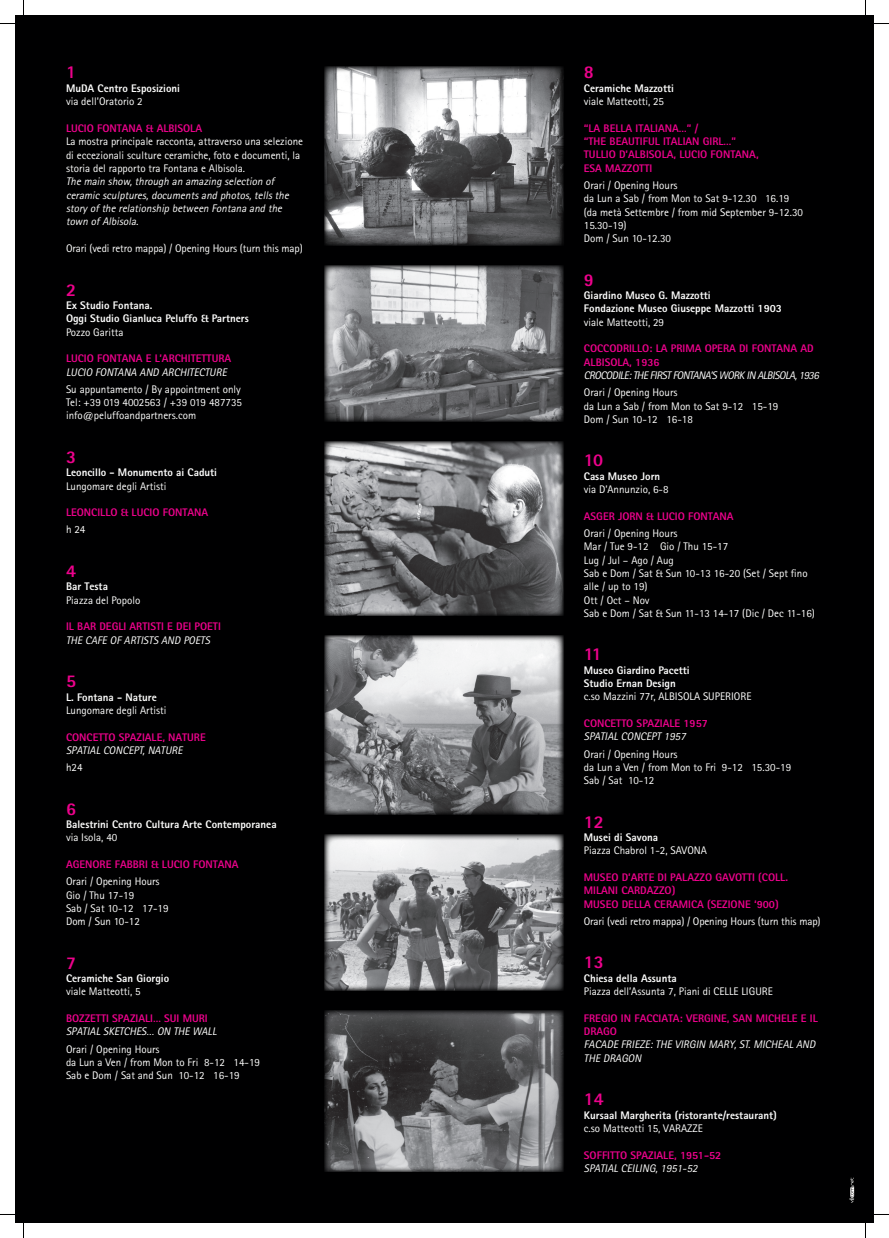
<style>
.page{position:relative;width:889px;height:1238px;background:#fff}
.page>*{position:absolute;margin:0;border:0;box-sizing:border-box;transform-origin:0 0}
.t1{font:800 18px "Rotis Sans Serif Std";color:#ed028c}
.t2{font:11px/13.3px "Rotis Sans Serif Std";color:#fff}
.t3{font:800 11px/13.3px "Rotis Sans Serif Std";color:#ed028c}
.t4{font:800 11px/13.3px "Rotis Sans Serif Std";color:#fff}
.t5{font:italic 11px/13.3px "Rotis Sans Serif Std";color:#fff}
</style>
<div class="page">
<div style="left:15px;top:15px;width:859px;height:1208px;background:#000001"></div>
<img style="left:325px;top:66px;width:239px;height:180px">
<img style="left:325px;top:635px;width:239px;height:180px">
<img style="left:325px;top:265px;width:239px;height:157px">
<img style="left:325px;top:441px;width:239px;height:174px">
<img style="left:325px;top:1010px;width:239px;height:162px">
<img style="left:325px;top:834px;width:239px;height:156px">
<svg style="left:849px;top:1177px;width:5px;height:26px"></svg>
<svg style="left:0;top:23px;width:15px;height:1px"></svg>
<svg style="left:874px;top:23px;width:15px;height:1px"></svg>
<svg style="left:0;top:1214px;width:15px;height:1px"></svg>
<svg style="left:874px;top:1214px;width:15px;height:1px"></svg>
<svg style="left:23px;top:0;width:1px;height:15px"></svg>
<svg style="left:23px;top:1223px;width:1px;height:15px"></svg>
<svg style="left:865px;top:0;width:1px;height:15px"></svg>
<svg style="left:865px;top:1223px;width:1px;height:15px"></svg>
<h1 class="t1" style="left:66px;top:61px;width:12px">1</h1>
<p class="t4" style="left:66px;top:81px;width:116px">MuDA Centro Esposizioni</p>
<p class="t2" style="left:66px;top:95px;width:78px">via dell’Oratorio 2</p>
<p class="t3" style="left:66px;top:121px;width:138px">LUCIO FONTANA &amp; ALBISOLA</p>
<p class="t2" style="left:66px;top:135px;width:239px">La mostra principale racconta, attraverso una selezione di eccezionali sculture ceramiche, foto e documenti, la storia del rapporto tra Fontana e Albisola.</p>
<p class="t5" style="left:66px;top:175px;width:227px">The main show,through an amazing selection of ceramic sculptures,documentsand photos,tellsthe story ofthe relationship between Fontana and the town ofAlbisola.</p>
<p class="t2" style="left:66px;top:241px;width:238px">Orari (vedi retro mappa) / Opening Hours (turn this map)</p>
<h1 class="t1" style="left:66px;top:278px;width:12px">2</h1>
<p class="t4" style="left:66px;top:298px;width:184px">Ex Studio Fontana.<br>Oggi Studio Gianluca Peluffo &amp; Partners</p>
<p class="t2" style="left:66px;top:325px;width:59px">Pozzo Garitta</p>
<p class="t3" style="left:66px;top:352px;width:167px">LUCIO FONTANA E L’ARCHITETTURA</p>
<p class="t5" style="left:66px;top:365px;width:164px">LUCIO FONTANA AND ARCHITECTURE</p>
<p class="t2" style="left:66px;top:382px;width:177px;text-align:justify">Su appuntamento / By appointment only Tel: +39 019 4002563 / +39 019 487735 info@peluffoandpartners.com</p>
<h1 class="t1" style="left:66px;top:445px;width:12px">3</h1>
<p class="t4" style="left:66px;top:466px;width:153px">Leoncillo - Monumento ai Caduti</p>
<p class="t2" style="left:66px;top:479px;width:102px">Lungomare degli Artisti</p>
<p class="t3" style="left:66px;top:506px;width:144px">LEONCILLO &amp; LUCIO FONTANA</p>
<p class="t2" style="left:66px;top:523px;width:21px">h 24</p>
<h1 class="t1" style="left:66px;top:559px;width:12px">4</h1>
<p class="t4" style="left:66px;top:580px;width:43px">Bar Testa</p>
<p class="t2" style="left:66px;top:593px;width:76px">Piazza del Popolo</p>
<p class="t3" style="left:66px;top:620px;width:156px">IL BAR DEGLI ARTISTI E DEI POETI</p>
<p class="t5" style="left:66px;top:633px;width:148px">THE CAFE OF ARTISTS AND POETS</p>
<h1 class="t1" style="left:66px;top:669px;width:12px">5</h1>
<p class="t4" style="left:66px;top:690px;width:92px">L. Fontana - Nature</p>
<p class="t2" style="left:66px;top:703px;width:102px">Lungomare degli Artisti</p>
<p class="t3" style="left:66px;top:730px;width:141px">CONCETTO SPAZIALE, NATURE</p>
<p class="t5" style="left:66px;top:743px;width:120px">SPATIAL CONCEPT,NATURE</p>
<p class="t2" style="left:66px;top:760px;width:18px">h24</p>
<h1 class="t1" style="left:66px;top:797px;width:12px">6</h1>
<p class="t4" style="left:66px;top:817px;width:212px">Balestrini Centro Cultura Arte Contemporanea</p>
<p class="t2" style="left:66px;top:831px;width:53px">via Isola, 40</p>
<p class="t3" style="left:66px;top:857px;width:174px">AGENORE FABBRI &amp; LUCIO FONTANA</p>
<p class="t2" style="left:66px;top:874px;width:104px">Orari / Opening Hours<br>Gio / Thu 17-19<br>Sab / Sat 10-12 17-19<br>Dom / Sun 10-12</p>
<h1 class="t1" style="left:66px;top:951px;width:12px">7</h1>
<p class="t4" style="left:66px;top:971px;width:105px">Ceramiche San Giorgio</p>
<p class="t2" style="left:66px;top:985px;width:76px">viale Matteotti, 5</p>
<p class="t3" style="left:66px;top:1011px;width:143px">BOZZETTI SPAZIALI… SUI MURI</p>
<p class="t5" style="left:66px;top:1025px;width:154px">SPATIAL SKETCHES… ON THE WALL</p>
<p class="t2" style="left:66px;top:1042px;width:196px">Orari / Opening Hours<br>da Lun a Ven / from Mon to Fri 8-12 14-19<br>Sab e Dom / Sat and Sun 10-12 16-19</p>
<h1 class="t1" style="left:584px;top:61px;width:12px">8</h1>
<p class="t4" style="left:584px;top:81px;width:92px">Ceramiche Mazzotti</p>
<p class="t2" style="left:584px;top:95px;width:82px">viale Matteotti, 25</p>
<p class="t3" style="left:584px;top:121px;width:176px">“LA BELLA ITALIANA…” /<br>“THE BEAUTIFUL ITALIAN GIRL…”<br>TULLIO D’ALBISOLA, LUCIO FONTANA,<br>ESA MAZZOTTI</p>
<p class="t2" style="left:584px;top:178px;width:221px">Orari / Opening Hours<br>da Lun a Sab / from Mon to Sat 9-12.30 16.19 (da metà Settembre / from mid September 9-12.30<br>15.30-19)<br>Dom / Sun 10-12.30</p>
<h1 class="t1" style="left:584px;top:268px;width:12px">9</h1>
<p class="t4" style="left:584px;top:289px;width:200px">Giardino Museo G. Mazzotti<br>Fondazione Museo Giuseppe Mazzotti 1903</p>
<p class="t2" style="left:584px;top:315px;width:82px">viale Matteotti, 29</p>
<p class="t3" style="left:584px;top:342px;width:231px">COCCODRILLO: LA PRIMA OPERA DI FONTANA AD<br>ALBISOLA, 1936</p>
<p class="t5" style="left:584px;top:369px;width:239px">CROCODILE:THEFIRSTFONTANA’SWORKIN ALBISOLA,1936</p>
<p class="t2" style="left:584px;top:386px;width:196px">Orari / Opening Hours<br>da Lun a Sab / from Mon to Sat 9-12 15-19<br>Dom / Sun 10-12 16-18</p>
<h1 class="t1" style="left:584px;top:449px;width:21px">10</h1>
<p class="t4" style="left:584px;top:469px;width:78px">Casa Museo Jorn</p>
<p class="t2" style="left:584px;top:483px;width:86px">via D’Annunzio, 6-8</p>
<p class="t3" style="left:584px;top:509px;width:151px">ASGER JORN &amp; LUCIO FONTANA</p>
<p class="t2" style="left:584px;top:526px;width:233px">Orari / Opening Hours<br>Mar / Tue 9-12 Gio / Thu 15-17<br>Lug / Jul – Ago / Aug<br>Sab e Dom / Sat &amp; Sun 10-13 16-20 (Set / Sept fino alle / up to 19)<br>Ott / Oct – Nov<br>Sab e Dom / Sat &amp; Sun 11-13 14-17 (Dic / Dec 11-16)</p>
<h1 class="t1" style="left:584px;top:643px;width:20px">11</h1>
<p class="t4" style="left:584px;top:663px;width:107px">Museo Giardino Pacetti<br>Studio Ernan Design</p>
<p class="t2" style="left:584px;top:690px;width:169px">c.so Mazzini 77r, ALBISOLA SUPERIORE</p>
<p class="t3" style="left:584px;top:716px;width:126px">CONCETTO SPAZIALE 1957</p>
<p class="t5" style="left:584px;top:730px;width:106px">SPATIAL CONCEPT 1957</p>
<p class="t2" style="left:584px;top:747px;width:209px">Orari / Opening Hours<br>da Lun a Ven / from Mon to Fri 9-12 15.30-19<br>Sab / Sat 10-12</p>
<h1 class="t1" style="left:584px;top:810px;width:22px">12</h1>
<p class="t4" style="left:584px;top:830px;width:76px">Musei di Savona</p>
<p class="t2" style="left:584px;top:844px;width:125px">Piazza Chabrol 1-2, SAVONA</p>
<p class="t3" style="left:584px;top:870px;width:206px">MUSEO D’ARTE DI PALAZZO GAVOTTI (COLL.<br>MILANI CARDAZZO)<br>MUSEO DELLA CERAMICA (SEZIONE ‘900)</p>
<p class="t2" style="left:584px;top:914px;width:238px">Orari (vedi retro mappa) / Opening Hours (turn this map)</p>
<h1 class="t1" style="left:584px;top:951px;width:22px">13</h1>
<p class="t4" style="left:584px;top:971px;width:94px">Chiesa della Assunta</p>
<p class="t2" style="left:584px;top:984px;width:190px">Piazza dell’Assunta 7, Piani di CELLE LIGURE</p>
<p class="t3" style="left:584px;top:1011px;width:235px">FREGIO IN FACCIATA: VERGINE, SAN MICHELE E IL<br>DRAGO</p>
<p class="t5" style="left:584px;top:1038px;width:235px">FACADE FRIEZE:THE VIRGIN MARY,ST.MICHEAL AND<br>THE DRAGON</p>
<h1 class="t1" style="left:584px;top:1087px;width:22px">14</h1>
<p class="t4" style="left:584px;top:1108px;width:195px">Kursaal Margherita (ristorante/restaurant)</p>
<p class="t2" style="left:584px;top:1121px;width:120px">c.so Matteotti 15, VARAZZE</p>
<p class="t3" style="left:584px;top:1148px;width:139px">SOFFITTO SPAZIALE, 1951-52</p>
<p class="t5" style="left:584px;top:1161px;width:118px">SPATIAL CEILING,1951-52</p>
</div>
